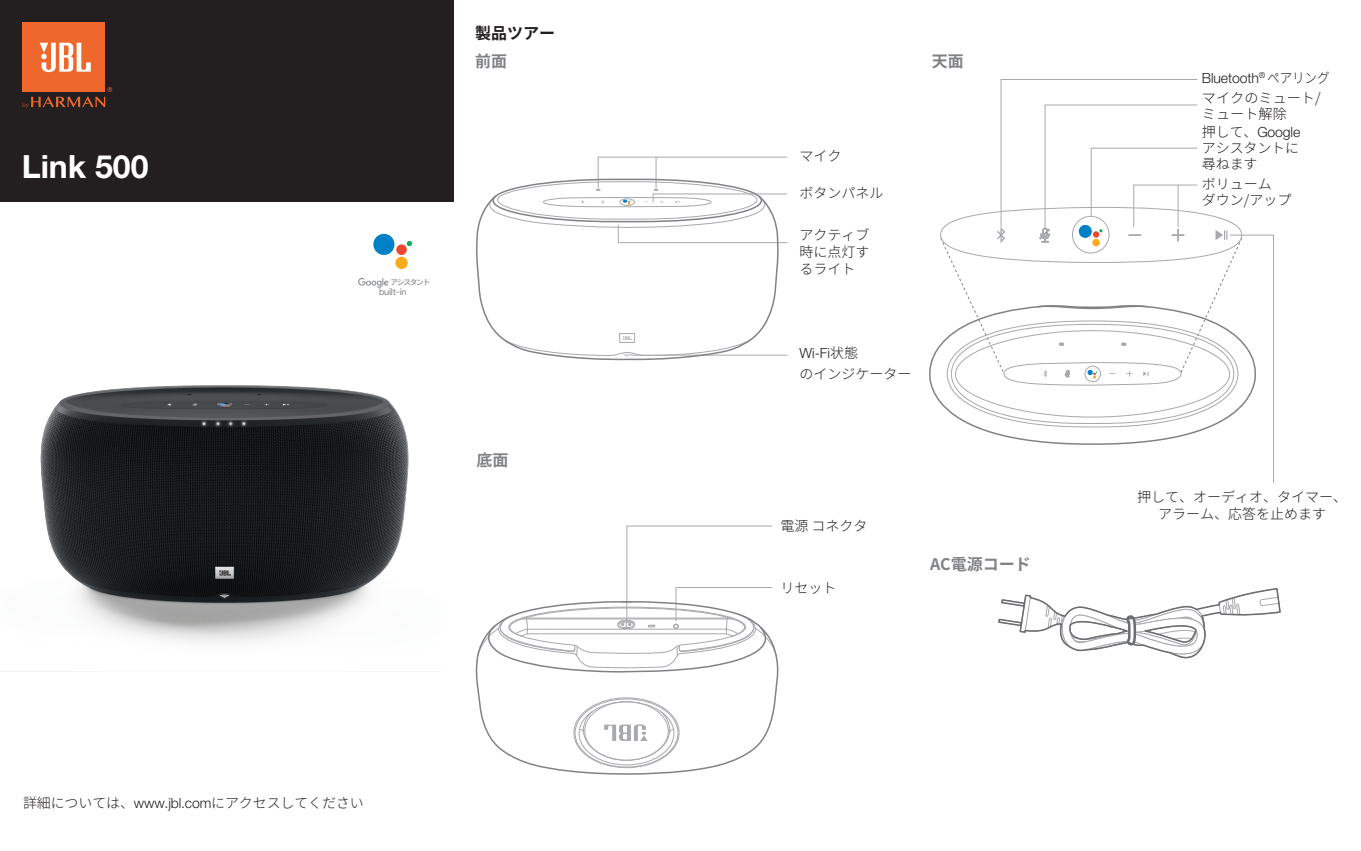
<style>
.page{position:relative;width:1361px;height:851px;background:#fff}
.page>*{position:absolute;margin:0;border:0;box-sizing:border-box;transform-origin:0 0}
.t1{font:700 32px "Helvetica Neue LT Std";color:#fff}
.t2{font:700 16px "Noto Sans CJ Kjp";color:#808285}
.t3{font:700 16px "Noto Sans CJ Kjp";color:#231f20}
.t4{font:300 14px/16.8px "Noto Sans CJ Kjp";color:#231f20}
.t5{font:300 14px "Helvetica Neue LT Std";letter-spacing:-.01em;color:#231f20}
.t6{font:9.4px "Product Sans";letter-spacing:-.02em;color:#8b8d90}
.t7{font:500 7.6px "Noto Sans CJ Kjp";letter-spacing:-.16em;color:#8b8d90}
.s1{font-family:"Helvetica Neue LT Std"}
.s2{font-family:"Noto Sans CJ Kjp"}
</style>
<div class="page">
<div style="left:0;top:0;width:454px;height:202px;background:#231f20"></div>
<div style="left:23px;top:23px;width:82px;height:69px;background:#ee682e"></div>
<svg style="left:40px;top:43px;width:51px;height:29px"></svg>
<svg style="left:23px;top:87px;width:89px;height:21px"></svg>
<hr style="left:630px;top:355px;width:157px;height:1px;background:#a8a9ad">
<svg style="left:626px;top:525px;width:146px;height:75px"></svg>
<svg style="left:475px;top:600px;width:304px;height:175px"></svg>
<svg style="left:998px;top:588px;width:283px;height:71px"></svg>
<svg style="left:476px;top:208px;width:303px;height:153px"></svg>
<svg style="left:485px;top:157px;width:303px;height:86px"></svg>
<div style="left:348px;top:218px;width:89px;height:88px;border:2px solid #fff;border-radius:5px"></div>
<svg style="left:407px;top:241px;width:5px;height:5px"></svg>
<div style="left:396px;top:244px;width:11px;height:11px;background:#ef4830;border-radius:50%"></div>
<div style="left:395px;top:257px;width:13px;height:12px;background:#faab1a;border-radius:50%"></div>
<div style="left:373px;top:234px;width:21px;height:21px;background:#0081c5;border-radius:50%"></div>
<svg style="left:358px;top:278px;width:30px;height:10px"></svg>
<svg style="left:940px;top:79px;width:334px;height:404px"></svg>
<hr style="left:1177px;top:185px;width:1px;height:42px;background:#a8a9ad">
<img style="left:40px;top:385px;width:369px;height:257px">
<h1 class="t1" style="left:22px;top:147px;width:128px">Link 500</h1>
<p class="t3" style="left:475px;top:24px;width:81px">製品ツアー</p>
<p class="t2" style="left:475px;top:52px;width:33px">前面</p>
<p class="t7" style="left:391px;top:278px;width:41px">アシスタント</p>
<p class="t6" style="left:379px;top:286px;width:29px">built-in</p>
<p class="t2" style="left:476px;top:451px;width:33px">底面</p>
<p class="t4" style="left:23px;top:795px;width:342px">詳細については、<span class="s1">www.jbl.com</span>にアクセスしてください</p>
<p class="t2" style="left:931px;top:52px;width:33px">天面</p>
<p class="t4" style="left:799px;top:147px;width:43px">マイク</p>
<p class="t4" style="left:799px;top:185px;width:85px">ボタンパネル</p>
<p class="t4" style="left:799px;top:227px;width:71px;text-align:justify">アクティブ時に点灯するライト</p>
<p class="t5" style="left:799px;top:344px;width:60px">Wi-Fi<span class="s2">状態</span></p>
<p class="t4" style="left:799px;top:365px;width:113px">のインジケーター</p>
<p class="t4" style="left:780px;top:517px;width:89px">電源 コネクタ</p>
<p class="t4" style="left:780px;top:580px;width:57px">リセット</p>
<p class="t2" style="left:930px;top:554px;width:102px">AC電源コード</p>
<p class="t5" style="left:1202px;top:69px;width:129px">Bluetooth<sup>®</sup> <span class="s2">ペアリング</span></p>
<p class="t4" style="left:1202px;top:90px;width:120px;line-height:16px">マイクのミュート/ミュート解除</p>
<p class="t5" style="left:1202px;top:123px;width:100px"><span class="s2">押して、</span>Google</p>
<p class="t4" style="left:1202px;top:140px;width:99px;line-height:16px">アシスタントに尋ねます</p>
<p class="t4" style="left:1202px;top:176px;width:91px;line-height:16px">ボリューム<br>ダウン/アップ</p>
<p class="t4" style="left:1137px;top:488px;width:211px;text-align:center">押して、オーディオ、タイマー、アラーム、応答を止めます</p>
</div>
